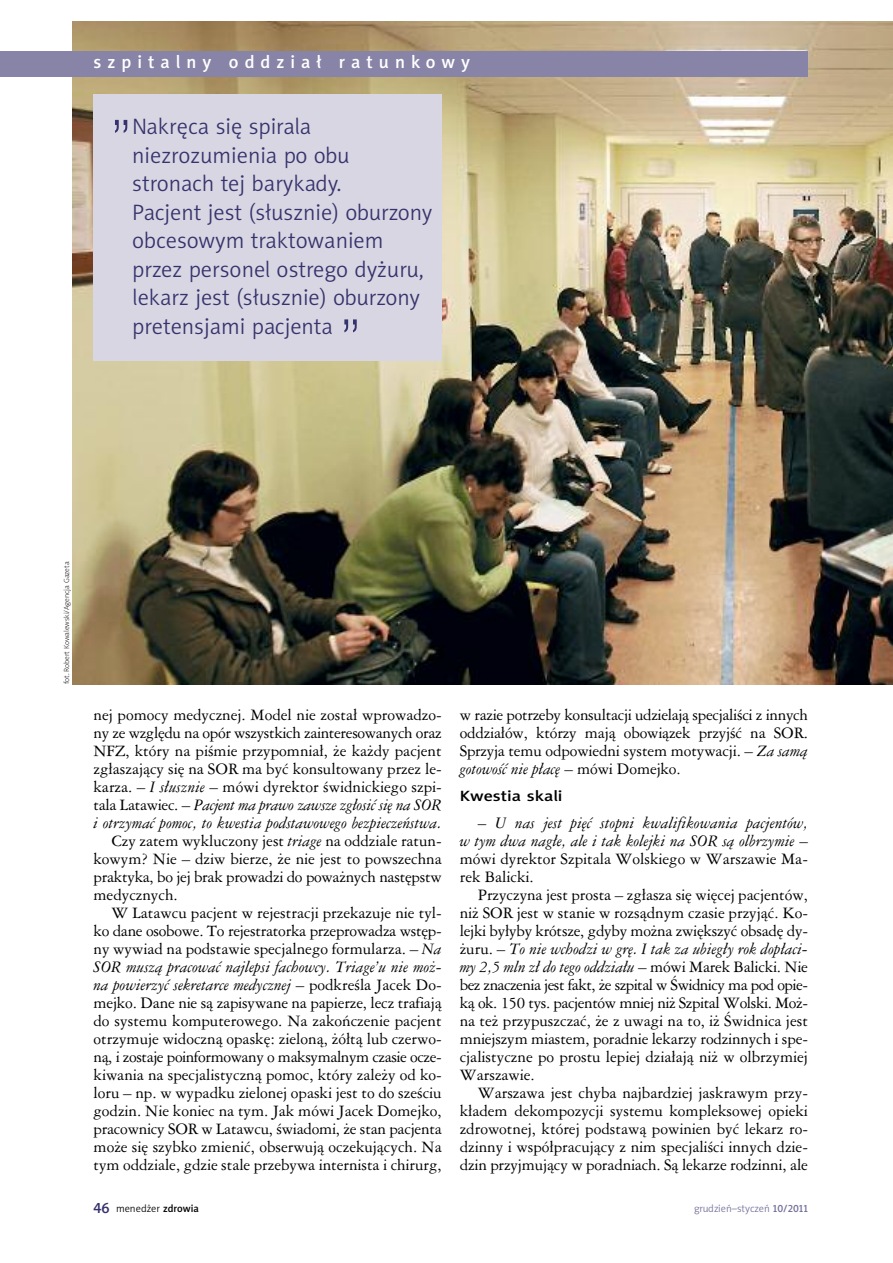
<style>
.page{position:relative;width:893px;height:1263px;background:#fff}
.page>*{position:absolute;margin:0;border:0;box-sizing:border-box;transform-origin:0 0}
.t1{font:52.5px "Swis 721 Lt PL";color:#36326d}
.t2{font:22.5px/28.5px "Naomi Sans EFNPS Light";color:#36326d}
.t3{font:18px "Naomi Sans EFNPS Medium";letter-spacing:.335em;color:#fff}
.t4{font:15px/18px "Ameri Garmnd PL";color:#000;text-align:justify}
.t5{font:italic 15px/18px "Ameri Garmnd PL";color:#000;text-align:justify}
.t6{font:15px "Ameri Garmnd PL";letter-spacing:-.025em;color:#000}
.t7{font:15px "Ameri Garmnd PL";letter-spacing:-.02em;color:#000}
.t8{font:italic 15px "Ameri Garmnd PL";letter-spacing:-.02em;color:#000}
.t9{font:15px "Naomi Sans EFNPS Medium";color:#000;scale:1.2 1}
.t10{font:10.5px "Naomi Sans EFNPS Light";color:#727099}
.t11{font:10.5px "Naomi Sans EFNPS Light";color:#000}
.t12{font:7.5px "Naomi Sans EFNPS Thin";color:#000}
.s1{font-style:italic}
.s2{font-style:normal}
.s3{font-family:"Naomi Sans EFNPS Medium";font-size:15px;color:#36326d}
.s4{font-family:"Naomi Sans EFNPS Medium"}
</style>
<div class="page">
<img style="left:72px;top:21px;width:821px;height:663px">
<div style="left:94px;top:95px;width:348px;height:266px;background:#d7d6e2"></div>
<div style="left:0;top:51px;width:808px;height:26px;background:#8784a8"></div>
<p class="t3" style="left:94px;top:55px;width:378px">szpitalny oddział ratunkowy</p>
<h1 class="t1" style="left:110px;top:112px;width:24px">”</h1>
<h2 class="t2" style="left:132px;top:114px;width:302px">Nakręca się spirala niezrozumienia po obu stronach tej barykady.<br>Pacjent jest (słusznie) oburzony obcesowym traktowaniem przez personel ostrego dyżuru, lekarz jest (słusznie) oburzony pretensjami pacjenta</h2>
<h1 class="t1" style="left:339px;top:311px;width:24px">”</h1>
<p class="t12" style="left:64px;top:684px;width:124px;rotate:-90deg">fot. Robert Kowalewski/Agencja Gazeta</p>
<p class="t4" style="left:94px;top:706px;width:350px">nej pomocy medycznej. Model nie został wprowadzo-</p>
<p class="t6" style="left:94px;top:724px;width:350px">ny ze względu na opór wszystkich zainteresowanych oraz</p>
<p class="t4" style="left:94px;top:742px;width:350px">NFZ, który na piśmie przypomniał, że każdy pacjent</p>
<p class="t4" style="left:94px;top:760px;width:350px">zgłaszający się na SOR ma być konsultowany przez le-</p>
<p class="t4" style="left:94px;top:778px;width:350px">karza. – <span class="s1">I słusznie</span> – mówi dyrektor świdnickiego szpi-</p>
<p class="t8" style="left:94px;top:796px;width:350px"><span class="s2">tala Latawiec. –</span> Pacjent ma prawo zawsze zgłosić się na SOR</p>
<p class="t5" style="left:94px;top:814px;width:350px">i otrzymać pomoc, to kwestia podstawowego bezpieczeństwa.</p>
<p class="t4" style="left:111px;top:832px;width:332px">Czy zatem wykluczony jest <span class="s1">triage</span> na oddziale ratun-</p>
<p class="t4" style="left:94px;top:850px;width:350px">kowym? Nie – dziw bierze, że nie jest to powszechna</p>
<p class="t7" style="left:94px;top:868px;width:350px">praktyka, bo jej brak prowadzi do poważnych następstw</p>
<p class="t4" style="left:94px;top:886px;width:86px">medycznych.</p>
<p class="t4" style="left:111px;top:904px;width:332px">W Latawcu pacjent w rejestracji przekazuje nie tyl-</p>
<p class="t7" style="left:94px;top:922px;width:350px">ko dane osobowe. To rejestratorka przeprowadza wstęp-</p>
<p class="t4" style="left:94px;top:940px;width:350px">ny wywiad na podstawie specjalnego formularza. – <span class="s1">Na</span></p>
<p class="t5" style="left:94px;top:958px;width:350px">SOR muszą pracować najlepsi fachowcy. Triage’u nie moż-</p>
<p class="t5" style="left:94px;top:976px;width:350px">na powierzyć sekretarce medycznej <span class="s2">– podkreśla Jacek Do-</span></p>
<p class="t4" style="left:94px;top:994px;width:350px">mejko. Dane nie są zapisywane na papierze, lecz trafiają</p>
<p class="t4" style="left:94px;top:1012px;width:350px">do systemu komputerowego. Na zakończenie pacjent</p>
<p class="t4" style="left:94px;top:1030px;width:350px">otrzymuje widoczną opaskę: zieloną, żółtą lub czerwo-</p>
<p class="t6" style="left:94px;top:1048px;width:350px">ną, i zostaje poinformowany o maksymalnym czasie ocze-</p>
<p class="t4" style="left:94px;top:1066px;width:350px">kiwania na specjalistyczną pomoc, który zależy od ko-</p>
<p class="t4" style="left:94px;top:1084px;width:350px">loru – np. w wypadku zielonej opaski jest to do sześciu</p>
<p class="t4" style="left:94px;top:1102px;width:350px">godzin. Nie koniec na tym. Jak mówi Jacek Domejko,</p>
<p class="t4" style="left:94px;top:1120px;width:350px">pracownicy SOR w Latawcu, świadomi, że stan pacjenta</p>
<p class="t4" style="left:94px;top:1138px;width:350px">może się szybko zmienić, obserwują oczekujących. Na</p>
<p class="t4" style="left:94px;top:1156px;width:350px">tym oddziale, gdzie stale przebywa internista i chirurg,</p>
<p class="t4" style="left:460px;top:706px;width:350px">w razie potrzeby konsultacji udzielają specjaliści z innych oddziałów, którzy mają obowiązek przyjść na SOR.<br>Sprzyja temu odpowiedni system motywacji. – <span class="s1">Za samą gotowość nie płacę</span> – mówi Domejko.</p>
<p class="t9" style="left:460px;top:790px;width:87px">Kwestia skali</p>
<p class="t5" style="left:460px;top:814px;width:350px;text-indent:18px"><span class="s2">–</span> U nas jest pięć stopni kwalifikowania pacjentów, w tym dwa nagłe, ale i tak kolejki na SOR są olbrzymie <span class="s2">– mówi dyrektor Szpitala Wolskiego w Warszawie Ma&shy;rek Balicki.</span></p>
<p class="t4" style="left:460px;top:886px;width:350px;text-indent:18px">Przyczyna jest prosta – zgłasza się więcej pacjentów, niż SOR jest w stanie w rozsądnym czasie przyjąć. Ko&shy;lejki byłyby krótsze, gdyby można zwiększyć obsadę dy&shy;żuru. – <span class="s1">To nie wchodzi w grę. I tak za ubiegły rok dopłaci&shy;my 2,5 mln zł do tego oddziału</span> – mówi Marek Balicki. Nie bez znaczenia jest fakt, że szpital w Świdnicy ma pod opie&shy;ką ok. 150 tys. pacjentów mniej niż Szpital Wolski. Moż&shy;na też przypuszczać, że z uwagi na to, iż Świdnica jest mniejszym miastem, poradnie lekarzy rodzinnych i spe&shy;cjalistyczne po prostu lepiej działają niż w olbrzymiej Warszawie.</p>
<p class="t4" style="left:460px;top:1084px;width:350px;text-indent:18px">Warszawa jest chyba najbardziej jaskrawym przy&shy;kładem dekompozycji systemu kompleksowej opieki zdrowotnej, której podstawą powinien być lekarz ro&shy;dzinny i współpracujący z nim specjaliści innych dzie&shy;dzin przyjmujący w poradniach. Są lekarze rodzinni, ale</p>
<p class="t11" style="left:94px;top:1204px;width:107px"><span class="s3">46</span> menedżer <span class="s4">zdrowia</span></p>
<p class="t10" style="left:694px;top:1204px;width:115px">grudzień–styczeń <span class="s4">10/2011</span></p>
</div>
